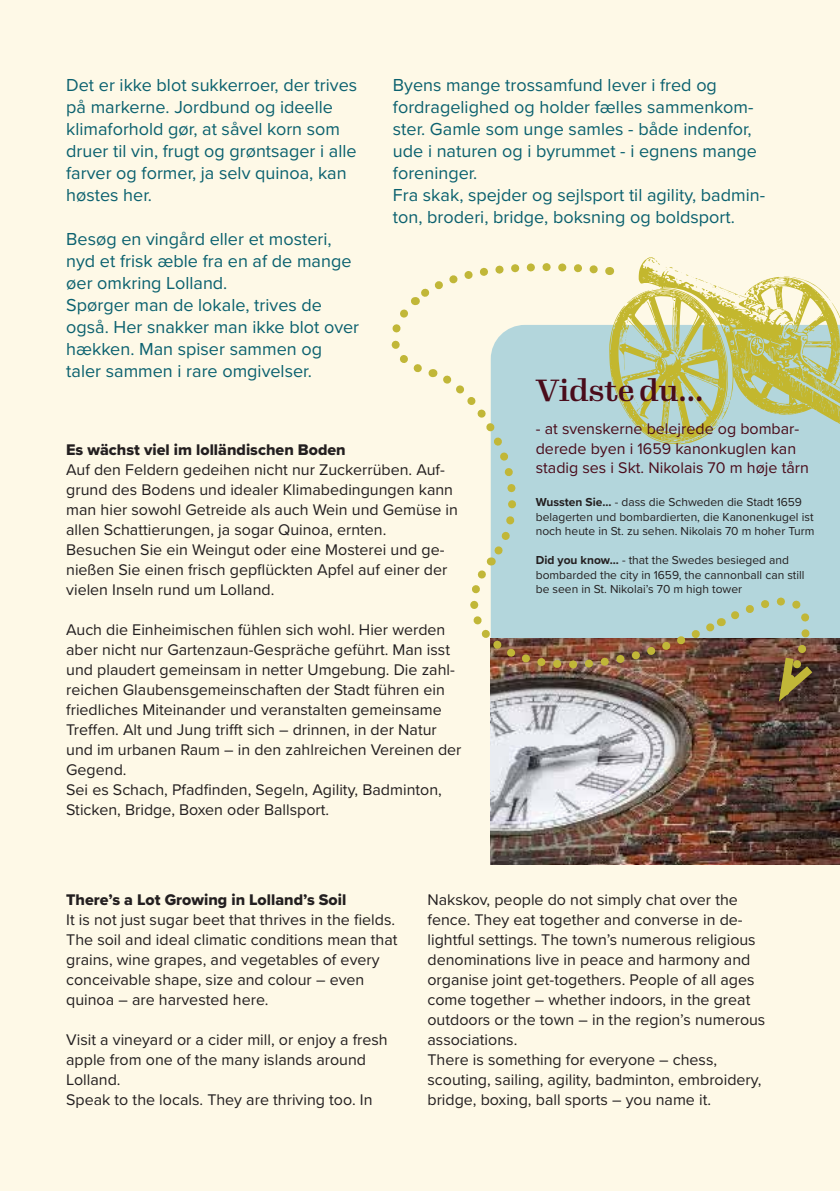
<style>
.page{position:relative;width:840px;height:1191px;background:#fff}
.page>*{position:absolute;margin:0;border:0;box-sizing:border-box;transform-origin:0 0}
.t1{font:500 30px "Gimlet Display";color:#4a0c1b}
.t2{font:18px/22px "Proxima Nova";color:#0b616f}
.t3{font:16px/20px "Proxima Nova";color:#231f20}
.t4{font:16px/19.2px "Proxima Nova";color:#4a0c1b}
.t5{font:16px "Proxima Nova Extrabld";color:#231f20}
.t6{font:12px/14.4px "Proxima Nova";color:#231f20}
.s1{font-weight:700}
</style>
<div class="page">
<div style="left:0;top:0;width:839px;height:1191px;background:#fef9e7"></div>
<div style="left:602px;top:325px;width:237px;height:242px;background:#b3d6dc"></div>
<img style="left:490px;top:709px;width:349px;height:155px">
<svg style="left:609px;top:257px;width:230px;height:198px;fill:#b3d6dc"></svg>
<svg style="left:620px;top:320px;width:8px;height:23px"></svg>
<svg style="left:635px;top:259px;width:205px;height:175px"></svg>
<img style="left:470px;top:563px;width:254px;height:146px">
<svg style="left:391px;top:263px;width:211px;height:303px"></svg>
<svg style="left:720px;top:567px;width:119px;height:145px;background:#8c8c82"></svg>
<p class="t2" style="left:392px;top:73px;width:373px">Byens mange trossamfund lever i fred og fordragelighed og holder fælles sammenkom&shy;ster. Gamle som unge samles - både indenfor, ude i naturen og i byrummet - i egnens mange foreninger.<br>Fra skak, spejder og sejlsport til agility, badmin&shy;ton, broderi, bridge, boksning og boldsport.</p>
<p class="t2" style="left:66px;top:73px;width:292px">Det er ikke blot sukkerroer, der trives på markerne. Jordbund og ideelle klimaforhold gør, at såvel korn som druer til vin, frugt og grøntsager i alle farver og former, ja selv quinoa, kan høstes her.</p>
<p class="t2" style="left:66px;top:227px;width:294px">Besøg en vingård eller et mosteri, nyd et frisk æble fra en af de mange øer omkring Lolland.<br>Spørger man de lokale, trives de også. Her snakker man ikke blot over hækken. Man spiser sammen og taler sammen i rare omgivelser.</p>
<h1 class="t1" style="left:535px;top:370px;width:169px">Vidste du...</h1>
<p class="t4" style="left:535px;top:419px;width:274px">- at svenskerne belejrede og bombar&shy;derede byen i 1659 kanonkuglen kan stadig ses i Skt. Nikolais 70 m høje tårn</p>
<p class="t6" style="left:535px;top:495px;width:280px"><span class="s1">Wussten Sie...</span> - dass die Schweden die Stadt 1659 belagerten und bombardierten, die Kanonenkugel ist noch heute in St. zu sehen. Nikolais 70 m hoher Turm</p>
<p class="t6" style="left:535px;top:552px;width:270px"><span class="s1">Did you know...</span> - that the Swedes besieged and bombarded the city in 1659, the cannonball can still be seen in St. Nikolai’s 70 m high tower</p>
<p class="t5" style="left:66px;top:438px;width:281px">Es wächst viel im lolländischen Boden</p>
<p class="t3" style="left:66px;top:459px;width:393px">Auf den Feldern gedeihen nicht nur Zuckerrüben. Auf&shy;grund des Bodens und idealer Klimabedingungen kann man hier sowohl Getreide als auch Wein und Gemüse in allen Schattierungen, ja sogar Quinoa, ernten.<br>Besuchen Sie ein Weingut oder eine Mosterei und ge&shy;nießen Sie einen frisch gepflückten Apfel auf einer der vielen Inseln rund um Lolland.</p>
<p class="t3" style="left:66px;top:619px;width:396px">Auch die Einheimischen fühlen sich wohl. Hier werden aber nicht nur Gartenzaun-Gespräche geführt. Man isst und plaudert gemeinsam in netter Umgebung. Die zahl&shy;reichen Glaubensgemeinschaften der Stadt führen ein friedliches Miteinander und veranstalten gemeinsame Treffen. Alt und Jung trifft sich – drinnen, in der Natur und im urbanen Raum – in den zahlreichen Vereinen der Gegend.<br>Sei es Schach, Pfadfinden, Segeln, Agility, Badminton, Sticken, Bridge, Boxen oder Ballsport.</p>
<p class="t5" style="left:66px;top:887px;width:281px">There’s a Lot Growing in Lolland’s Soil</p>
<p class="t3" style="left:66px;top:908px;width:332px">It is not just sugar beet that thrives in the fields.<br>The soil and ideal climatic conditions mean that grains, wine grapes, and vegetables of every conceivable shape, size and colour – even quinoa – are harvested here.</p>
<p class="t3" style="left:66px;top:1028px;width:323px">Visit a vineyard or a cider mill, or enjoy a fresh apple from one of the many islands around Lolland.<br>Speak to the locals. They are thriving too. In</p>
<p class="t3" style="left:427px;top:888px;width:339px">Nakskov, people do not simply chat over the fence. They eat together and converse in de&shy;lightful settings. The town’s numerous religious denominations live in peace and harmony and organise joint get-togethers. People of all ages come together – whether indoors, in the great outdoors or the town – in the region’s numerous associations.<br>There is something for everyone – chess, scouting, sailing, agility, badminton, embroidery, bridge, boxing, ball sports – you name it.</p>
</div>
